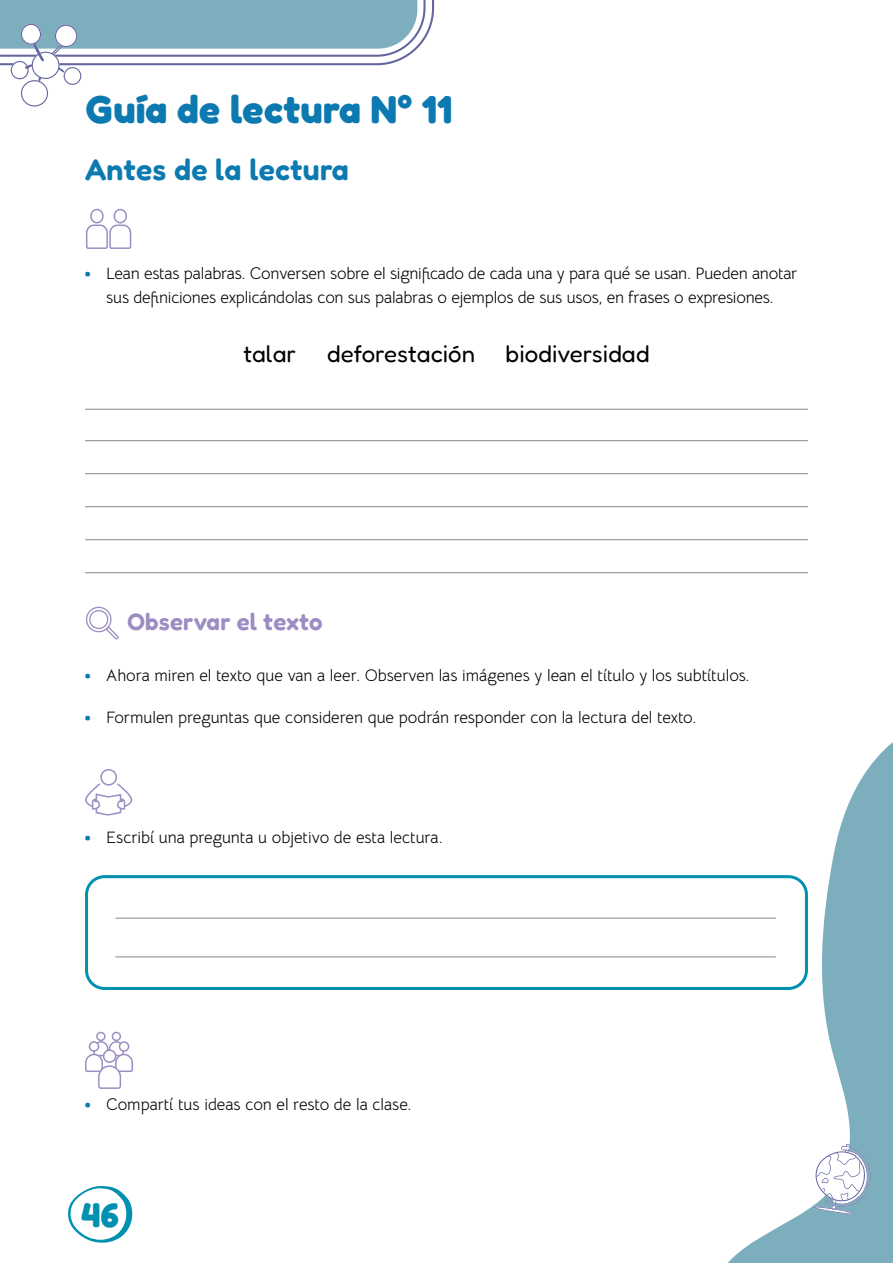
<style>
.page{position:relative;width:893px;height:1263px;background:#fff}
.page>*{position:absolute;margin:0;border:0;box-sizing:border-box;transform-origin:0 0}
.t1{font:700 39px "Fredoka";letter-spacing:.01em;color:#0c7ab0}
.t2{font:700 34.5px "Fredoka";color:#0090b0}
.t3{font:600 30px "Fredoka";letter-spacing:.01em;color:#0c7ab0}
.t4{font:24px "Fredoka";color:#000}
.t5{font:600 24px "Fredoka";letter-spacing:.01em;color:#9c8dc2}
.t6{font:16.5px/24px "Bellota Text";letter-spacing:-.01em;color:#000;text-align:center}
.s1{font-family:"Fredoka";font-weight:700;font-size:24px;color:#0c7ab0}
</style>
<div class="page">
<svg style="left:704px;top:742px;width:189px;height:521px"></svg>
<svg style="left:814px;top:1144px;width:57px;height:71px"></svg>
<svg style="left:0;top:0;width:434px;height:107px"></svg>
<svg style="left:68px;top:1185px;width:65px;height:58px"></svg>
<hr style="left:85px;top:409px;width:723px;height:1px;background:#878786">
<hr style="left:85px;top:440px;width:723px;height:1px;background:#878786">
<hr style="left:85px;top:473px;width:723px;height:1px;background:#878786">
<hr style="left:85px;top:506px;width:723px;height:1px;background:#878786">
<hr style="left:85px;top:539px;width:723px;height:1px;background:#878786">
<hr style="left:85px;top:572px;width:723px;height:1px;background:#878786">
<svg style="left:86px;top:208px;width:46px;height:41px"></svg>
<svg style="left:85px;top:539px;width:49px;height:550px"></svg>
<div style="left:104px;top:1050px;width:12px;height:12px;background:#fff;border-radius:50%"></div>
<div style="left:103px;top:1049px;width:13px;height:14px;border:2px solid #9c8dc2;border-radius:50%"></div>
<div style="left:85px;top:875px;width:723px;height:115px;border:3px solid #0090b0;border-radius:18px"></div>
<hr style="left:115px;top:956px;width:661px;height:1px;background:#878786">
<hr style="left:115px;top:918px;width:661px;height:1px;background:#878786">
<h1 class="t1" style="left:85px;top:86px;width:369px">Guía de lectura N° 11</h1>
<h3 class="t3" style="left:85px;top:152px;width:265px">Antes de la lectura</h3>
<p class="t6" style="left:85px;top:260px;width:714px"><span class="s1">·</span> Lean estas palabras. Conversen sobre el significado de cada una y para qué se usan. Pueden anotar sus definiciones explicándolas con sus palabras o ejemplos de sus usos, en frases o expresiones.</p>
<h3 class="t4" style="left:243px;top:339px;width:55px">talar</h3>
<h3 class="t4" style="left:327px;top:339px;width:150px">deforestación</h3>
<h3 class="t4" style="left:506px;top:339px;width:146px">biodiversidad</h3>
<h3 class="t5" style="left:128px;top:607px;width:197px">Observar el texto</h3>
<p class="t6" style="left:85px;top:662px;width:666px"><span class="s1">·</span> Ahora miren el texto que van a leer. Observen las imágenes y lean el título y los subtítulos.</p>
<p class="t6" style="left:85px;top:704px;width:613px"><span class="s1">·</span> Formulen preguntas que consideren que podrán responder con la lectura del texto.</p>
<p class="t6" style="left:85px;top:824px;width:359px"><span class="s1">·</span> Escribí una pregunta u objetivo de esta lectura.</p>
<p class="t6" style="left:85px;top:1091px;width:328px"><span class="s1">·</span> Compartí tus ideas con el resto de la clase.</p>
<h2 class="t2" style="left:82px;top:1194px;width:38px">46</h2>
</div>
